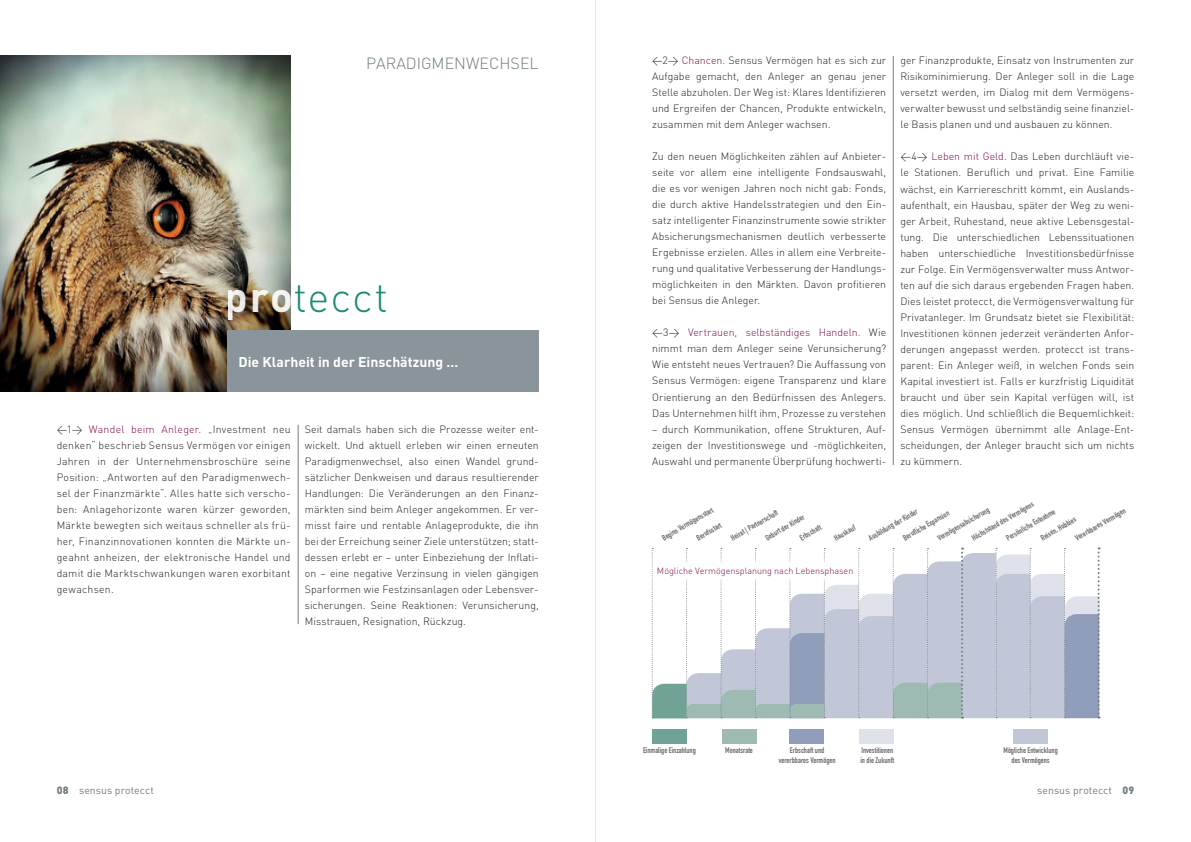
<style>
.page{position:relative;width:1191px;height:842px;background:#fff}
.page>*{position:absolute;margin:0;border:0;box-sizing:border-box;transform-origin:0 0}
.t1{font:300 42px "DIN";letter-spacing:.02em;color:#047e66}
.t2{font:300 16px "DIN";color:#717d83}
.t3{font:700 14px "DIN";color:#fff}
.t4{font:300 10.5px/16px "DIN";letter-spacing:.005em;color:#231f20;text-align:justify}
.t5{font:10.5px "DIN";letter-spacing:.005em;color:#717d83}
.t6{font:300 9px "DIN";color:#7e0c49}
.t7{font:700 8px/9.6px "DIN Condensed";color:#6c6d70;text-align:center}
.s1{font-weight:700;color:#fff}
.s2{color:#7e0c49}
.s3{font-weight:900}
</style>
<div class="page">
<img style="left:0;top:56px;width:291px;height:336px">
<div style="left:227px;top:330px;width:312px;height:62px;background:#8a949b"></div>
<hr style="left:595px;top:0;width:1px;height:842px;background:#e6e7e9">
<div style="left:652px;top:729px;width:34px;height:14px;background:#70a396"></div>
<div style="left:789px;top:729px;width:34px;height:14px;background:#909dbb"></div>
<svg style="left:651px;top:547px;width:448px;height:172px"></svg>
<div style="left:722px;top:729px;width:34px;height:14px;background:#9dbbb3"></div>
<div style="left:859px;top:729px;width:35px;height:14px;background:#dfe2ea"></div>
<div style="left:1012px;top:729px;width:35px;height:14px;background:#c2c7d7"></div>
<div style="left:647px;top:556px;width:215px;height:28px;background:#fff"></div>
<hr style="left:893px;top:56px;width:1px;height:409px;background:#717d83">
<hr style="left:298px;top:425px;width:1px;height:199px;background:#717d83">
<h2 class="t2" style="left:366px;top:53px;width:174px">PARADIGMENWECHSEL</h2>
<h1 class="t1" style="left:225px;top:271px;width:165px"><span class="s1">pro</span>tecct</h1>
<h3 class="t3" style="left:238px;top:353px;width:221px">Die Klarheit in der Einschätzung …</h3>
<p class="t4" style="left:57px;top:421px;width:235px">&lt;1&gt; <span class="s2">Wandel beim Anleger.</span> „Investment neu denken“ beschrieb Sensus Vermögen vor einigen Jahren in der Unternehmensbroschüre seine Position: „Antworten auf den Paradigmenwech&shy;sel der Finanzmärkte“. Alles hatte sich verscho&shy;ben: Anlagehorizonte waren kürzer geworden, Märkte bewegten sich weitaus schneller als frü&shy;her, Finanzinnovationen konnten die Märkte un&shy;geahnt anheizen, der elektronische Handel und damit die Marktschwankungen waren exorbitant gewachsen.</p>
<p class="t4" style="left:305px;top:421px;width:235px">Seit damals haben sich die Prozesse weiter ent&shy;wickelt. Und aktuell erleben wir einen erneuten Paradigmenwechsel, also einen Wandel grund&shy;sätzlicher Denkweisen und daraus resultierender Handlungen: Die Veränderungen an den Finanz&shy;märkten sind beim Anleger angekommen. Er ver&shy;misst faire und rentable Anlageprodukte, die ihn bei der Erreichung seiner Ziele unterstützen; statt&shy;dessen erlebt er – unter Einbeziehung der Inflati&shy;on – eine negative Verzinsung in vielen gängigen Sparformen wie Festzinsanlagen oder Lebensver&shy;sicherungen. Seine Reaktionen: Verunsicherung, Misstrauen, Resignation, Rückzug.</p>
<p class="t5" style="left:57px;top:784px;width:99px"><span class="s3">08</span> sensus protecct</p>
<p class="t4" style="left:652px;top:53px;width:235px">&lt;2&gt; <span class="s2">Chancen.</span> Sensus Vermögen hat es sich zur Aufgabe gemacht, den Anleger an genau jener Stelle abzuholen. Der Weg ist: Klares Identifizieren und Ergreifen der Chancen, Produkte entwickeln, zusammen mit dem Anleger wachsen.</p>
<p class="t4" style="left:652px;top:149px;width:235px">Zu den neuen Möglichkeiten zählen auf Anbieter&shy;seite vor allem eine intelligente Fondsauswahl, die es vor wenigen Jahren noch nicht gab: Fonds, die durch aktive Handelsstrategien und den Ein&shy;satz intelligenter Finanzinstrumente sowie strikter Absicherungsmechanismen deutlich verbesserte Ergebnisse erzielen. Alles in allem eine Verbreite&shy;rung und qualitative Verbesserung der Handlungs&shy;möglichkeiten in den Märkten. Davon profitieren bei Sensus die Anleger.</p>
<p class="t4" style="left:652px;top:325px;width:235px">&lt;3&gt; <span class="s2">Vertrauen, selbständiges Handeln.</span> Wie nimmt man dem Anleger seine Verunsicherung?<br>Wie entsteht neues Vertrauen? Die Auffassung von Sensus Vermögen: eigene Transparenz und klare Orientierung an den Bedürfnissen des Anlegers.<br>Das Unternehmen hilft ihm, Prozesse zu verstehen</p>
<p class="t4" style="left:652px;top:421px;width:235px">– durch Kommunikation, offene Strukturen, Auf&shy;zeigen der Investitionswege und -möglichkeiten, Auswahl und permanente Überprüfung hochwerti-</p>
<p class="t4" style="left:900px;top:53px;width:235px">ger Finanzprodukte, Einsatz von Instrumenten zur Risikominimierung. Der Anleger soll in die Lage versetzt werden, im Dialog mit dem Vermögens&shy;verwalter bewusst und selbständig seine finanziel&shy;le Basis planen und und ausbauen zu können.</p>
<p class="t4" style="left:900px;top:149px;width:235px">&lt;4&gt; <span class="s2">Leben mit Geld.</span> Das Leben durchläuft vie&shy;le Stationen. Beruflich und privat. Eine Familie wächst, ein Karriereschritt kommt, ein Auslands&shy;aufenthalt, ein Hausbau, später der Weg zu weni&shy;ger Arbeit, Ruhestand, neue aktive Lebensgestal&shy;tung. Die unterschiedlichen Lebenssituationen haben unterschiedliche Investitionsbedürfnisse zur Folge. Ein Vermögensverwalter muss Antwor&shy;ten auf die sich daraus ergebenden Fragen haben.<br>Dies leistet protecct, die Vermögensverwaltung für Privatanleger. Im Grundsatz bietet sie Flexibilität:<br>Investitionen können jederzeit veränderten Anfor&shy;derungen angepasst werden. protecct ist trans&shy;parent: Ein Anleger weiß, in welchen Fonds sein Kapital investiert ist. Falls er kurzfristig Liquidität braucht und über sein Kapital verfügen will, ist dies möglich. Und schließlich die Bequemlichkeit:<br>Sensus Vermögen übernimmt alle Anlage-Ent&shy;scheidungen, der Anleger braucht sich um nichts zu kümmern.</p>
<p class="t7" style="left:658px;top:531px;width:59px;line-height:17.2px;text-align:right;rotate:-30deg">Beginn Vermögensstart<br>Berufsstart</p>
<p class="t7" style="left:729px;top:534px;width:54px;rotate:-30deg">Heirat | Partnerschaft</p>
<p class="t7" style="left:763px;top:534px;width:46px;rotate:-30deg">Geburt der Kinder</p>
<p class="t7" style="left:798px;top:534px;width:25px;rotate:-30deg">Erbschaft</p>
<p class="t7" style="left:832px;top:534px;width:25px;rotate:-30deg">Hauskauf</p>
<p class="t6" style="left:657px;top:565px;width:198px">Mögliche Vermögensplanung nach Lebensphasen</p>
<p class="t7" style="left:970px;top:534px;width:72px;rotate:-30deg">Höchststand des Vermögens</p>
<p class="t7" style="left:935px;top:534px;width:60px;rotate:-30deg">Vermögensabsicherung</p>
<p class="t7" style="left:1073px;top:534px;width:59px;rotate:-30deg">Vererbbares Vermögen</p>
<p class="t7" style="left:867px;top:534px;width:57px;rotate:-30deg">Ausbildung der Kinder</p>
<p class="t7" style="left:1004px;top:534px;width:57px;rotate:-30deg">Persönliche Entnahme</p>
<p class="t7" style="left:901px;top:534px;width:54px;rotate:-30deg">Berufliche Expansion</p>
<p class="t7" style="left:1039px;top:534px;width:41px;rotate:-30deg">Reisen, Hobbies</p>
<p class="t7" style="left:725px;top:746px;width:29px">Monatsrate</p>
<p class="t7" style="left:860px;top:746px;width:35px;text-align:left">Investitionen in die Zukunft</p>
<p class="t7" style="left:1003px;top:746px;width:56px">Mögliche Entwicklung des Vermögens</p>
<p class="t7" style="left:643px;top:746px;width:54px">Einmalige Einzahlung</p>
<p class="t7" style="left:778px;top:746px;width:58px">Erbschaft und vererbbares Vermögen</p>
<p class="t5" style="left:1037px;top:784px;width:99px">sensus protecct <span class="s3">09</span></p>
</div>
